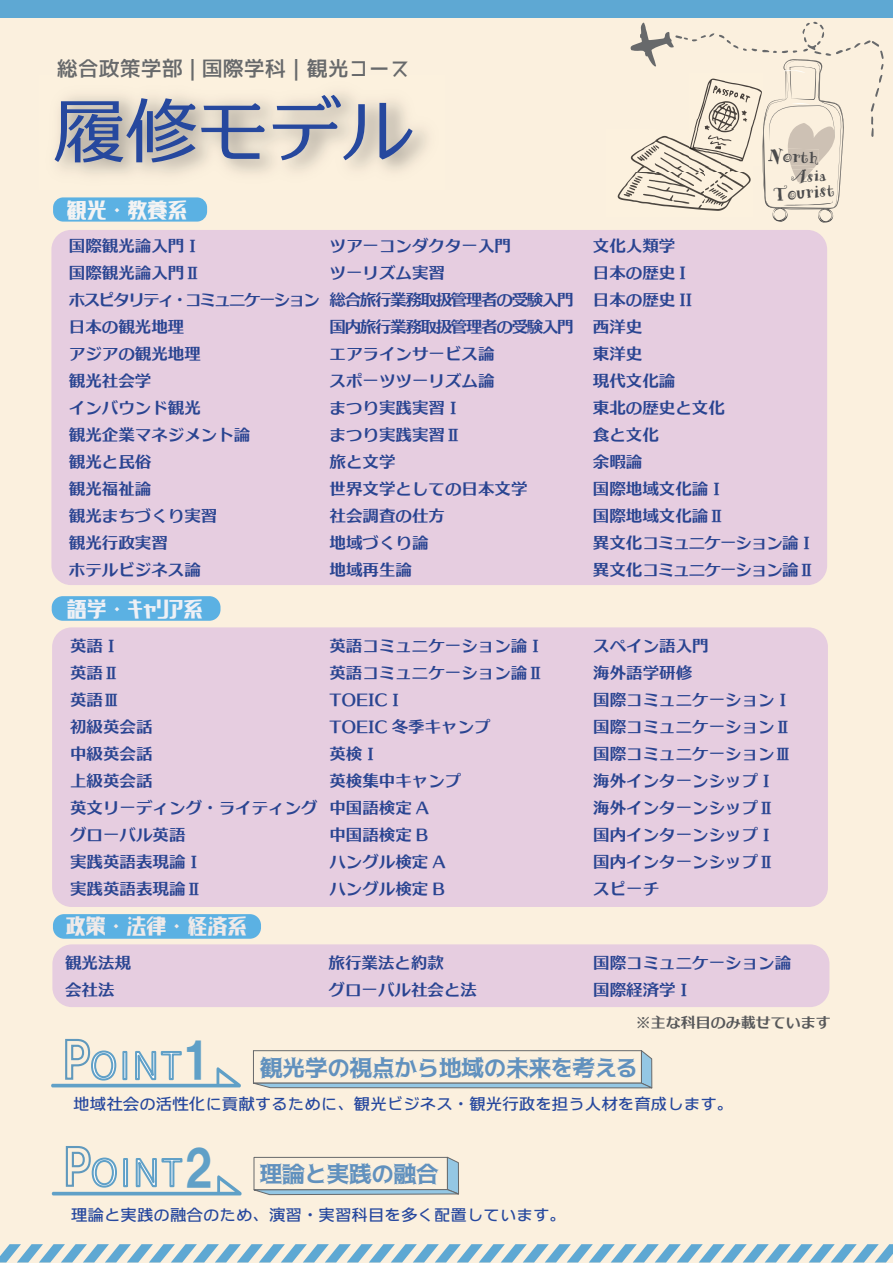
<style>
.page{position:relative;width:893px;height:1263px;background:#fff}
.page>*{position:absolute;margin:0;border:0;box-sizing:border-box;transform-origin:0 0}
.t1{font:72px "unisquare M";color:#26489e}
.t2{font:30px "GN Kin iro Sans Serif";color:#efeae9}
.t3{font:30px "GN Kin iro Sans Serif";color:#eef0f5}
.t4{font:30px "GN Kin iro Sans Serif";color:#f3f3f3}
.t5{font:700 22.5px "Togalite";letter-spacing:-.005em;color:#6191be}
.t6{font:21px "JK Gothic M";color:#67696b}
.t7{font:20.25px "ARHERMANN";color:#4b4b4c;scale:.92 1}
.t8{font:19.35px "ARHERMANN";color:#4b4b4c}
.t9{font:17.7px "ARHERMANN";color:#4b4b4c}
.t10{font:16.5px/27px "C4 Gothic Duex RE";color:#294491}
.t11{font:16.5px "C4 Universal View BDY D";color:#26489e}
.t12{font:15px "C4 Gothic Duex RE";color:#57585a}
.s1{font-family:"HGP Soei Kakugothic UB";font-weight:400;font-size:48.75px;color:#60a0c7}
.s2{font-family:"HGP Soei Kakugothic UB";font-weight:400;font-size:49.65px;color:#60a0c7}
</style>
<div class="page">
<div style="left:0;top:18px;width:893px;height:1245px;background:#fbf0de"></div>
<div style="left:51px;top:230px;width:776px;height:355px;background:#e6cde0;border-radius:20px"></div>
<div style="left:52px;top:627px;width:776px;height:280px;background:#e6cde0;border-radius:20px"></div>
<img style="left:39px;top:75px;width:406px;height:115px">
<div style="left:52px;top:596px;width:168px;height:25px;background:#5bb1e3;border-radius:11px"></div>
<svg style="left:0;top:1244px;width:893px;height:18px;background:#a9cad8"></svg>
<div style="left:0;top:0;width:893px;height:18px;background:#5ea8d3"></div>
<div style="left:52px;top:944px;width:777px;height:63px;background:#e6cde0;border-radius:20px"></div>
<div style="left:53px;top:197px;width:154px;height:25px;background:#5bb1e3;border-radius:10px"></div>
<div style="left:53px;top:914px;width:208px;height:25px;background:#5bb1e3;border-radius:11px"></div>
<img style="left:607px;top:129px;width:23px;height:44px">
<img style="left:607px;top:173px;width:23px;height:44px">
<svg style="left:250px;top:1049px;width:402px;height:39px;background:#e4e0d5"></svg>
<svg style="left:251px;top:1156px;width:208px;height:39px;background:#e0ded4"></svg>
<svg style="left:51px;top:1038px;width:190px;height:49px;background:#d9ded9"></svg>
<svg style="left:52px;top:1145px;width:190px;height:50px;background:#dadfd9"></svg>
<svg style="left:630px;top:22px;width:253px;height:201px;background:#ebe1d0"></svg>
<p class="t6" style="left:57px;top:55px;width:354px">総合政策学部 | 国際学科｜観光コース</p>
<h1 class="t1" style="left:54px;top:94px;width:361px">履修モデル</h1>
<h2 class="t4" style="left:67px;top:197px;width:122px">観光・教養系</h2>
<p class="t10" style="left:69px;top:232px;width:253px">国際観光論入門Ⅰ<br>国際観光論入門Ⅱ<br>ホスピタリティ・コミュニケーション日本の観光地理<br>アジアの観光地理<br>観光社会学<br>インバウンド観光<br>観光企業マネジメント論<br>観光と民俗<br>観光福祉論<br>観光まちづくり実習<br>観光行政実習<br>ホテルビジネス論</p>
<h2 class="t3" style="left:67px;top:596px;width:138px">語学・キャリア系</h2>
<p class="t10" style="left:329px;top:232px;width:246px">ツアーコンダクター入門<br>ツーリズム実習<br>総合旅行業務取扱管理者の受験入門国内旅行業務取扱管理者の受験入門エアラインサービス論<br>スポーツツーリズム論<br>まつり実践実習Ⅰ<br>まつり実践実習Ⅱ<br>旅と文学<br>世界文学としての日本文学<br>社会調査の仕方<br>地域づくり論<br>地域再生論</p>
<p class="t8" style="left:768px;top:145px;width:52px;rotate:2deg">North</p>
<p class="t9" style="left:790px;top:167px;width:37px;rotate:-3deg">Asia</p>
<p class="t7" style="left:772px;top:184px;width:68px;rotate:-5deg">Tourist</p>
<p class="t10" style="left:593px;top:232px;width:224px">文化人類学<br>日本の歴史 I<br>日本の歴史 II<br>西洋史<br>東洋史<br>現代文化論<br>東北の歴史と文化<br>食と文化<br>余暇論<br>国際地域文化論Ⅰ<br>国際地域文化論Ⅱ<br>異文化コミュニケーション論Ⅰ異文化コミュニケーション論Ⅱ</p>
<p class="t10" style="left:70px;top:632px;width:249px">英語Ⅰ<br>英語Ⅱ<br>英語Ⅲ<br>初級英会話<br>中級英会話<br>上級英会話<br>英文リーディング・ライティンググローバル英語<br>実践英語表現論Ⅰ<br>実践英語表現論Ⅱ</p>
<h2 class="t2" style="left:66px;top:913px;width:183px">政策・法律・経済系</h2>
<p class="t10" style="left:329px;top:632px;width:216px">英語コミュニケーション論Ⅰ英語コミュニケーション論Ⅱ<br>TOEICⅠ<br>TOEIC 冬季キャンプ<br>英検Ⅰ<br>英検集中キャンプ<br>中国語検定 A<br>中国語検定 B<br>ハングル検定 A<br>ハングル検定 B</p>
<p class="t10" style="left:593px;top:632px;width:199px">スペイン語入門<br>海外語学研修<br>国際コミュニケーションⅠ国際コミュニケーションⅡ国際コミュニケーションⅢ海外インターンシップⅠ海外インターンシップⅡ国内インターンシップⅠ国内インターンシップⅡスピーチ</p>
<p class="t10" style="left:65px;top:949px;width:67px">観光法規会社法</p>
<p class="t10" style="left:328px;top:949px;width:150px">旅行業法と約款<br>グローバル社会と法</p>
<p class="t10" style="left:593px;top:949px;width:199px">国際コミュニケーション論国際経済学Ⅰ</p>
<p class="t12" style="left:636px;top:1015px;width:196px">※主な科目のみ載せています</p>
<h3 class="t5" style="left:181px;top:1051px;width:459px"><span class="s1">1</span> 観光学の視点から地域の未来を考える</h3>
<p class="t11" style="left:73px;top:1095px;width:661px">地域社会の活性化に貢献するために、観光ビジネス・観光行政を担う人材を育成します。</p>
<h3 class="t5" style="left:183px;top:1157px;width:257px"><span class="s2">2</span> 理論と実践の融合</h3>
<p class="t11" style="left:71px;top:1206px;width:496px">理論と実践の融合のため、演習・実習科目を多く配置しています。</p>
</div>
